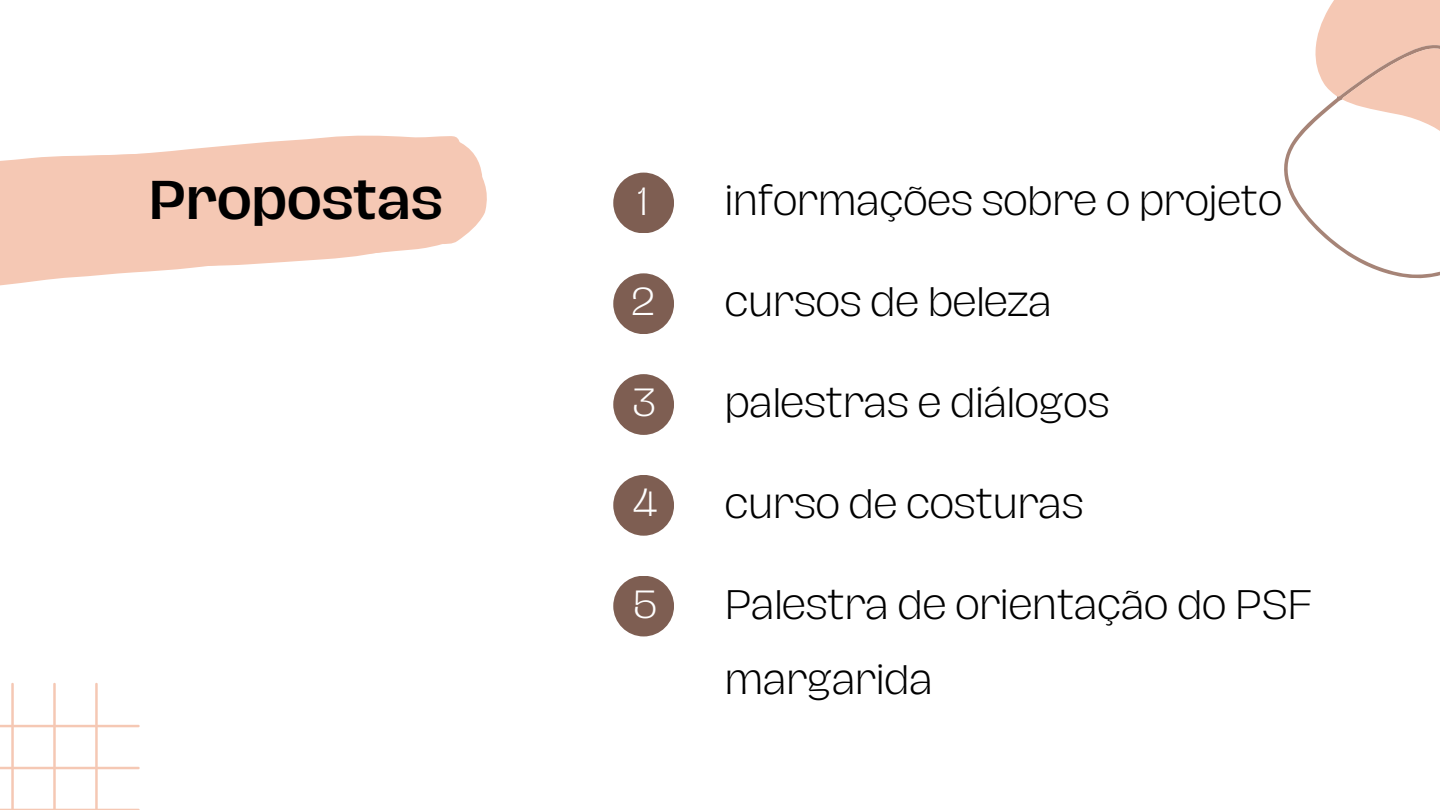
<style>
.page{position:relative;width:1440px;height:810px;background:#fff}
.page>*{position:absolute;margin:0;border:0;box-sizing:border-box;transform-origin:0 0}
.t1{font:500 50px "Hagrid";color:#000}
.t2{font:300 37.8px/75px "Hagrid";color:#000}
.t3{font:300 36px "Hagrid";color:#fff}
</style>
<div class="page">
<div style="left:613px;top:173px;width:61px;height:60px;background:#7e5e52;border-radius:50%"></div>
<div style="left:613px;top:273px;width:61px;height:61px;background:#7e5e52;border-radius:50%"></div>
<div style="left:613px;top:475px;width:61px;height:61px;background:#7e5e52;border-radius:50%"></div>
<div style="left:613px;top:374px;width:61px;height:61px;background:#7e5e52;border-radius:50%"></div>
<div style="left:613px;top:576px;width:61px;height:60px;background:#7e5e52;border-radius:50%"></div>
<svg style="left:0;top:135px;width:459px;height:151px"></svg>
<svg style="left:0;top:140px;width:471px;height:145px"></svg>
<svg style="left:0;top:151px;width:487px;height:125px;background:#f6cfbd"></svg>
<svg style="left:1284px;top:148px;width:156px;height:131px"></svg>
<svg style="left:1289px;top:0;width:151px;height:258px"></svg>
<svg style="left:0;top:683px;width:140px;height:127px"></svg>
<p class="t1" style="left:149px;top:176px;width:296px">Propostas</p>
<p class="t3" style="left:637px;top:184px;width:13px">1</p>
<p class="t2" style="left:725px;top:164px;width:559px">informações sobre o projeto</p>
<p class="t3" style="left:631px;top:285px;width:25px">2</p>
<p class="t2" style="left:725px;top:265px;width:328px">cursos de beleza</p>
<p class="t3" style="left:633px;top:386px;width:24px">3</p>
<p class="t2" style="left:725px;top:366px;width:386px">palestras e diálogos</p>
<p class="t3" style="left:633px;top:485px;width:27px">4</p>
<p class="t2" style="left:725px;top:467px;width:360px">curso de costuras</p>
<p class="t3" style="left:634px;top:587px;width:25px">5</p>
<p class="t2" style="left:725px;top:568px;width:589px">Palestra de orientação do PSF margarida</p>
</div>
